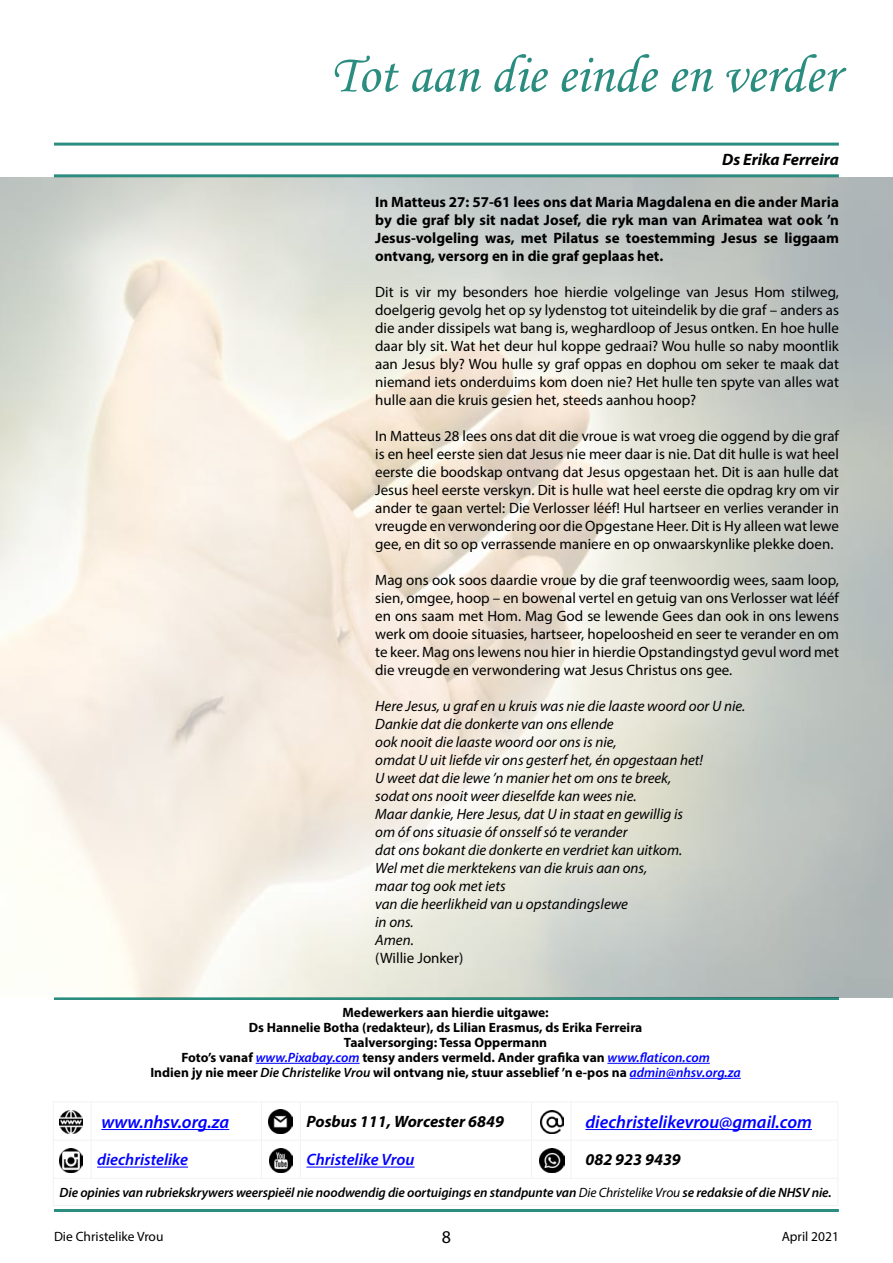
<style>
.page{position:relative;width:893px;height:1263px;background:#fff}
.page>*{position:absolute;margin:0;border:0;box-sizing:border-box;transform-origin:0 0}
.t1{font:54px "Monotype Corsiva";color:#2b8d80}
.t2{font:italic 600 18px "Myriad Pro";color:#00f}
.t3{font:18px "Myriad Pro";color:#000}
.t4{font:italic 700 16.5px "Myriad Pro";color:#000}
.t5{font:italic 600 16.5px "Myriad Pro";color:#00f}
.t6{font:15px/18px "Myriad Pro";color:#000;text-align:justify}
.t7{font:italic 15px/18px "Myriad Pro";color:#000}
.t8{font:700 15px/18px "Myriad Pro";color:#000;text-align:justify}
.t9{font:700 13.5px/15px "Myriad Pro";color:#000;text-align:center}
.t10{font:italic 600 13.5px "Myriad Pro";letter-spacing:-.01em;color:#000}
.t11{font:13.5px "Myriad Pro";color:#000}
.s1{font-weight:600;font-style:italic;color:#00f}
.s2{font-weight:600;font-style:italic}
.s3{font-weight:400}
</style>
<div class="page">
<hr style="left:54px;top:143px;width:785px;height:3px;background:#2b8d80">
<hr style="left:54px;top:174px;width:785px;height:3px;background:#2b8d80">
<hr style="left:54px;top:1209px;width:785px;height:3px;background:#2b8d80">
<hr style="left:54px;top:997px;width:785px;height:3px;background:#2b8d80">
<hr style="left:53px;top:1101px;width:38px;height:1px;background:#f2f2f2">
<hr style="left:53px;top:1102px;width:1px;height:38px;background:#f2f2f2">
<hr style="left:91px;top:1101px;width:170px;height:1px;background:#f2f2f2">
<hr style="left:91px;top:1102px;width:1px;height:38px;background:#f2f2f2">
<hr style="left:261px;top:1101px;width:39px;height:1px;background:#f2f2f2">
<hr style="left:261px;top:1102px;width:1px;height:38px;background:#f2f2f2">
<hr style="left:300px;top:1101px;width:231px;height:1px;background:#f2f2f2">
<hr style="left:300px;top:1102px;width:1px;height:38px;background:#f2f2f2">
<hr style="left:531px;top:1101px;width:40px;height:1px;background:#f2f2f2">
<hr style="left:531px;top:1102px;width:1px;height:38px;background:#f2f2f2">
<hr style="left:571px;top:1101px;width:267px;height:1px;background:#f2f2f2">
<hr style="left:571px;top:1102px;width:1px;height:38px;background:#f2f2f2">
<hr style="left:838px;top:1102px;width:1px;height:38px;background:#f2f2f2">
<hr style="left:53px;top:1140px;width:38px;height:1px;background:#f2f2f2">
<hr style="left:53px;top:1140px;width:1px;height:38px;background:#f2f2f2">
<hr style="left:91px;top:1140px;width:170px;height:1px;background:#f2f2f2">
<hr style="left:91px;top:1140px;width:1px;height:38px;background:#f2f2f2">
<hr style="left:261px;top:1140px;width:39px;height:1px;background:#f2f2f2">
<hr style="left:261px;top:1140px;width:1px;height:38px;background:#f2f2f2">
<hr style="left:300px;top:1140px;width:231px;height:1px;background:#f2f2f2">
<hr style="left:300px;top:1140px;width:1px;height:38px;background:#f2f2f2">
<hr style="left:531px;top:1140px;width:40px;height:1px;background:#f2f2f2">
<hr style="left:531px;top:1140px;width:1px;height:38px;background:#f2f2f2">
<hr style="left:571px;top:1140px;width:267px;height:1px;background:#f2f2f2">
<hr style="left:571px;top:1140px;width:1px;height:38px;background:#f2f2f2">
<hr style="left:838px;top:1140px;width:1px;height:38px;background:#f2f2f2">
<hr style="left:53px;top:1178px;width:38px;height:1px;background:#f2f2f2">
<svg style="left:53px;top:1179px;width:1px;height:26px"></svg>
<hr style="left:91px;top:1178px;width:170px;height:1px;background:#f2f2f2">
<hr style="left:261px;top:1178px;width:39px;height:1px;background:#f2f2f2">
<hr style="left:300px;top:1178px;width:231px;height:1px;background:#f2f2f2">
<hr style="left:531px;top:1178px;width:40px;height:1px;background:#f2f2f2">
<hr style="left:571px;top:1178px;width:267px;height:1px;background:#f2f2f2">
<hr style="left:53px;top:1205px;width:38px;height:1px;background:#f2f2f2">
<hr style="left:91px;top:1205px;width:170px;height:1px;background:#f2f2f2">
<hr style="left:261px;top:1205px;width:39px;height:1px;background:#f2f2f2">
<hr style="left:300px;top:1205px;width:231px;height:1px;background:#f2f2f2">
<hr style="left:531px;top:1205px;width:40px;height:1px;background:#f2f2f2">
<hr style="left:571px;top:1205px;width:267px;height:1px;background:#f2f2f2">
<hr style="left:256px;top:1063px;width:104px;height:1px;background:#00f">
<hr style="left:607px;top:1063px;width:103px;height:1px;background:#00f">
<hr style="left:630px;top:1078px;width:111px;height:1px;background:#00f">
<hr style="left:101px;top:1129px;width:128px;height:1px;background:#00f">
<hr style="left:585px;top:1129px;width:227px;height:1px;background:#00f">
<hr style="left:97px;top:1167px;width:91px;height:1px;background:#00f">
<hr style="left:306px;top:1167px;width:109px;height:1px;background:#00f">
<img style="left:59px;top:1111px;width:23px;height:23px">
<img style="left:59px;top:1149px;width:23px;height:23px">
<img style="left:269px;top:1149px;width:23px;height:23px">
<img style="left:540px;top:1148px;width:24px;height:25px">
<img style="left:540px;top:1110px;width:23px;height:23px">
<img style="left:268px;top:1109px;width:25px;height:25px">
<img style="left:0;top:177px;width:893px;height:821px">
<h1 class="t1" style="left:330px;top:42px;width:510px">Tot aan die einde en verder</h1>
<p class="t4" style="left:722px;top:149px;width:118px">Ds Erika Ferreira</p>
<p class="t8" style="left:375px;top:192px;width:465px">In Matteus 27: 57-61 lees ons dat Maria Magdalena en die ander Maria by die graf bly sit nadat Josef, die ryk man van Arimatea wat ook ’n Jesus-volgeling was, met Pilatus se toestemming Jesus se liggaam ontvang, versorg en in die graf geplaas het.</p>
<p class="t6" style="left:375px;top:282px;width:465px">Dit is vir my besonders hoe hierdie volgelinge van Jesus Hom stilweg, doelgerig gevolg het op sy lydenstog tot uiteindelik by die graf – anders as die ander dissipels wat bang is, weghardloop of Jesus ontken. En hoe hulle daar bly sit. Wat het deur hul koppe gedraai? Wou hulle so naby moontlik aan Jesus bly? Wou hulle sy graf oppas en dophou om seker te maak dat niemand iets onderduims kom doen nie? Het hulle ten spyte van alles wat hulle aan die kruis gesien het, steeds aanhou hoop?</p>
<p class="t6" style="left:375px;top:426px;width:465px">In Matteus 28 lees ons dat dit die vroue is wat vroeg die oggend by die graf is en heel eerste sien dat Jesus nie meer daar is nie. Dat dit hulle is wat heel eerste die boodskap ontvang dat Jesus opgestaan het. Dit is aan hulle dat Jesus heel eerste verskyn. Dit is hulle wat heel eerste die opdrag kry om vir ander te gaan vertel: Die Verlosser lééf! Hul hartseer en verlies verander in vreugde en verwondering oor die Opgestane Heer. Dit is Hy alleen wat lewe gee, en dit so op verrassende maniere en op onwaarskynlike plekke doen.</p>
<p class="t6" style="left:375px;top:570px;width:465px">Mag ons ook soos daardie vroue by die graf teenwoordig wees, saam loop, sien, omgee, hoop – en bowenal vertel en getuig van ons Verlosser wat lééf en ons saam met Hom. Mag God se lewende Gees dan ook in ons lewens werk om dooie situasies, hartseer, hopeloosheid en seer te verander en om te keer. Mag ons lewens nou hier in hierdie Opstandingstyd gevul word met die vreugde en verwondering wat Jesus Christus ons gee.</p>
<p class="t7" style="left:375px;top:696px;width:372px">Here Jesus, u graf en u kruis was nie die laaste woord oor U nie.<br>Dankie dat die donkerte van ons ellende<br>ook nooit die laaste woord oor ons is nie,<br>omdat U uit liefde vir ons gesterf het, én opgestaan het!<br>U weet dat die lewe ’n manier het om ons te breek,<br>sodat ons nooit weer dieselfde kan wees nie.<br>Maar dankie, Here Jesus, dat U in staat en gewillig is<br>om óf ons situasie óf onsself só te verander<br>dat ons bokant die donkerte en verdriet kan uitkom.<br>Wel met die merktekens van die kruis aan ons,<br>maar tog ook met iets<br>van die heerlikheid van u opstandingslewe<br>in ons.<br>Amen.</p>
<p class="t6" style="left:375px;top:948px;width:90px">(Willie Jonker)</p>
<p class="t9" style="left:150px;top:1004px;width:592px">Medewerkers aan hierdie uitgawe:<br>Ds Hannelie Botha (redakteur), ds Lilian Erasmus, ds Erika Ferreira<br>Taalversorging: Tessa Oppermann<br>Foto’s vanaf <span class="s1">www.Pixabay.com</span> tensy anders vermeld. Ander grafika van <span class="s1">www.flaticon.com<br></span>Indien jy nie meer <span class="s2">Die Christelike Vrou</span> wil ontvang nie, stuur asseblief ’n e-pos na <span class="s1">admin@nhsv.org.za</span></p>
<p class="t2" style="left:101px;top:1110px;width:129px">www.nhsv.org.za</p>
<p class="t4" style="left:306px;top:1111px;width:199px">Posbus 111, Worcester 6849</p>
<p class="t2" style="left:585px;top:1110px;width:228px">diechristelikevrou@gmail.com</p>
<p class="t5" style="left:97px;top:1149px;width:92px">diechristelike</p>
<p class="t5" style="left:306px;top:1149px;width:110px">Christelike Vrou</p>
<p class="t4" style="left:585px;top:1149px;width:97px">082 923 9439</p>
<p class="t10" style="left:60px;top:1184px;width:774px">Die opinies van rubriekskrywers weerspieël nie noodwendig die oortuigings en standpunte van <span class="s3">Die Christelike Vrou</span> se redaksie of die NHSV nie.</p>
<p class="t11" style="left:54px;top:1228px;width:111px">Die Christelike Vrou</p>
<p class="t3" style="left:442px;top:1225px;width:11px">8</p>
<p class="t11" style="left:782px;top:1228px;width:59px">April 2021</p>
</div>
